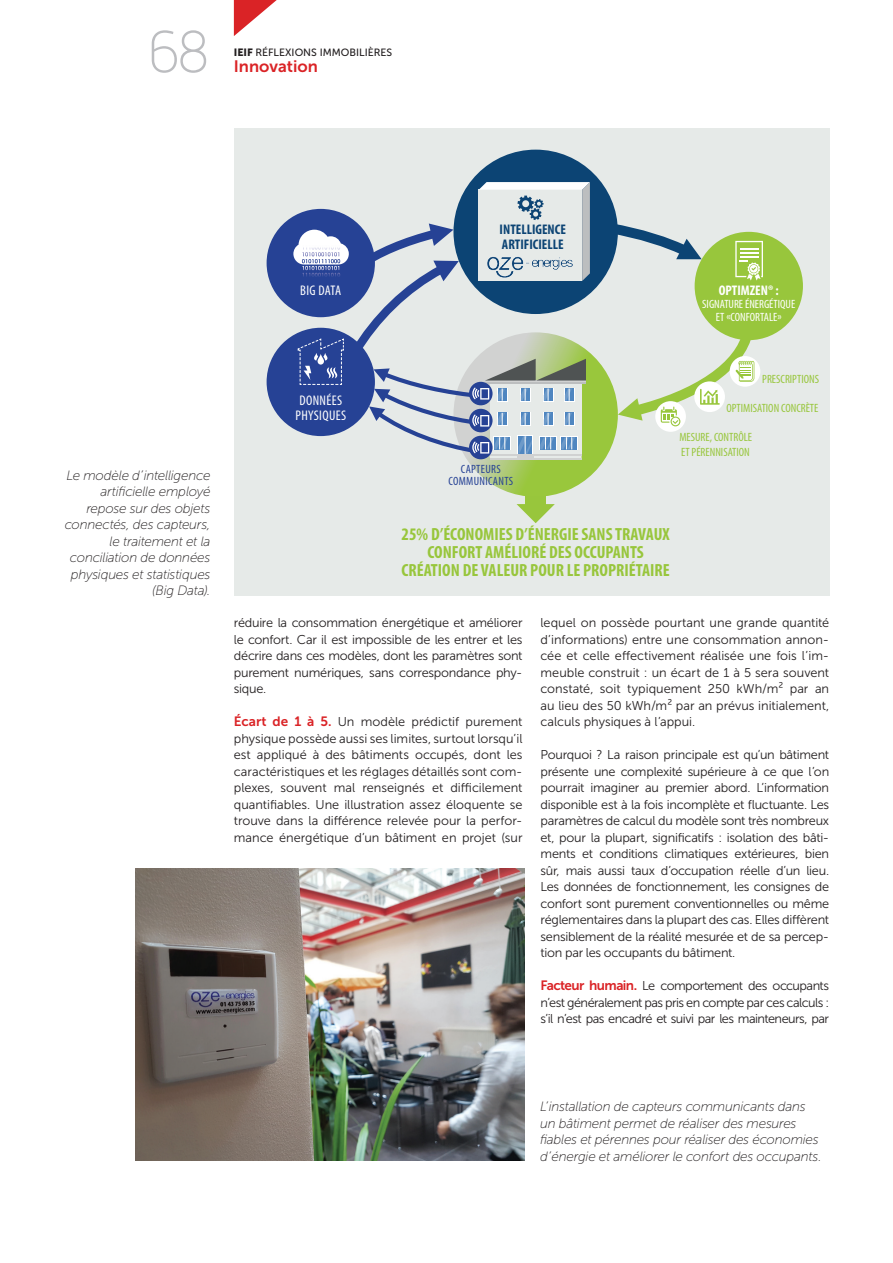
<style>
.page{position:relative;width:893px;height:1263px;background:#fff}
.page>*{position:absolute;margin:0;border:0;box-sizing:border-box;transform-origin:0 0}
.t1{font:100 60px "Alwyn";color:#bcbdc0}
.t2{font:700 condensed 17.7px/18px "Myriad Pro";color:#98c63c;text-align:center}
.t3{font:16.5px "Museo Sans 700";color:#da2326}
.t4{font:700 condensed 13.95px/15px "Myriad Pro";color:#0c4474}
.t5{font:condensed 13.95px/15px "Myriad Pro";letter-spacing:.025em;color:#fff}
.t6{font:700 condensed 13.95px "Myriad Pro";color:#fff}
.t7{font:italic 13.5px/16.5px "Museo Sans 100";letter-spacing:-.02em;color:#231f20;text-align:right}
.t8{font:12.75px/16.5px "Museo Sans 300";letter-spacing:-.02em;color:#231f20;text-align:justify}
.t9{font:condensed 12px/15px "Myriad Pro";color:#98c63c}
.t10{font:condensed 12px/13px "Myriad Pro";color:#fff;text-align:center}
.t11{font:condensed 12px/12px "Myriad Pro";letter-spacing:.025em;color:#264295;text-align:center}
.t12{font:10.5px "Museo Sans 500";color:#231f20}
.s1{font-family:"Museo Sans 900"}
.s2{font-family:"Museo Sans 700";font-size:13.5px;color:#da2326}
</style>
<div class="page">
<svg style="left:234px;top:0;width:43px;height:36px"></svg>
<div style="left:234px;top:128px;width:595px;height:467px;background:#e6eae8"></div>
<svg style="left:517px;top:504px;width:38px;height:19px"></svg>
<div style="left:525px;top:487px;width:21px;height:23px;background:#98c63c"></div>
<svg style="left:453px;top:332px;width:165px;height:165px;background:#a0c84f"></svg>
<div style="left:453px;top:150px;width:165px;height:164px;background:#0c4474;border-radius:50%"></div>
<div style="left:695px;top:232px;width:108px;height:108px;background:#98c63c;border-radius:50%"></div>
<div style="left:267px;top:209px;width:108px;height:108px;background:#264295;border-radius:50%"></div>
<hr style="left:490px;top:458px;width:92px;height:1px;background:#d0d1d1">
<div style="left:267px;top:328px;width:108px;height:108px;background:#264295;border-radius:50%"></div>
<div style="left:469px;top:436px;width:24px;height:23px;background:#264295;border-radius:50%"></div>
<svg style="left:293px;top:182px;width:297px;height:276px"></svg>
<div style="left:655px;top:401px;width:31px;height:31px;background:#fff;border-radius:50%"></div>
<svg style="left:618px;top:320px;width:142px;height:106px"></svg>
<svg style="left:610px;top:217px;width:92px;height:49px"></svg>
<svg style="left:735px;top:241px;width:28px;height:40px"></svg>
<img style="left:485px;top:253px;width:90px;height:26px">
<img style="left:135px;top:868px;width:390px;height:292px">
<h1 class="t1" style="left:147px;top:18px;width:65px">68</h1>
<p class="t12" style="left:234px;top:46px;width:160px"><span class="s1">IEIF</span> RÉFLEXIONS IMMOBILIÈRES</p>
<p class="t3" style="left:234px;top:57px;width:86px">Innovation</p>
<p class="t7" style="left:65px;top:467px;width:147px">Le modèle d’intelligence artificielle employé repose sur des objets connectés, des capteurs, le traitement et la conciliation de données physiques et statistiques (Big Data).</p>
<p class="t4" style="left:500px;top:221px;width:68px">INTELLIGENCE<br>ARTIFICIELLE</p>
<p class="t5" style="left:300px;top:282px;width:42px">BIG DATA</p>
<p class="t6" style="left:719px;top:282px;width:61px">OPTIMZEN® :</p>
<p class="t10" style="left:702px;top:298px;width:94px">SIGNATURE ÉNERGÉTIQUE<br>ET «CONFORTALE»</p>
<p class="t5" style="left:295px;top:392px;width:52px">DONNÉES<br>PHYSIQUES</p>
<p class="t11" style="left:448px;top:463px;width:66px">CAPTEURS<br>COMMUNICANTS</p>
<p class="t9" style="left:762px;top:371px;width:58px">PRESCRIPTIONS</p>
<p class="t9" style="left:726px;top:401px;width:93px">OPTIMISATION CONCRÈTE</p>
<p class="t9" style="left:679px;top:429px;width:74px">MESURE, CONTRÔLE<br>ET PÉRENNISATION</p>
<h2 class="t2" style="left:401px;top:525px;width:270px">25% D’ÉCONOMIES D’ÉNERGIE SANS TRAVAUX<br>CONFORT AMÉLIORÉ DES OCCUPANTS<br>CRÉATION DE VALEUR POUR LE PROPRIÉTAIRE</h2>
<p class="t8" style="left:234px;top:614px;width:290px">réduire la consommation énergétique et améliorer le confort. Car il est impossible de les entrer et les décrire dans ces modèles, dont les paramètres sont purement numériques, sans correspondance phy&shy;sique.</p>
<p class="t8" style="left:234px;top:713px;width:290px"><span class="s2">Écart de 1 à 5.</span> Un modèle prédictif purement physique possède aussi ses limites, surtout lorsqu’il est appliqué à des bâtiments occupés, dont les caractéristiques et les réglages détaillés sont com&shy;plexes, souvent mal renseignés et difficilement quantifiables. Une illustration assez éloquente se trouve dans la différence relevée pour la perfor&shy;mance énergétique d’un bâtiment en projet (sur</p>
<p class="t8" style="left:540px;top:614px;width:290px">lequel on possède pourtant une grande quantité d’informations) entre une consommation annon&shy;cée et celle effectivement réalisée une fois l’im&shy;meuble construit : un écart de 1 à 5 sera souvent constaté, soit typiquement 250 kWh/m² par an au lieu des 50 kWh/m² par an prévus initialement, calculs physiques à l’appui.</p>
<p class="t8" style="left:540px;top:746px;width:290px">Pourquoi ? La raison principale est qu’un bâtiment présente une complexité supérieure à ce que l’on pourrait imaginer au premier abord. L’information disponible est à la fois incomplète et fluctuante. Les paramètres de calcul du modèle sont très nombreux et, pour la plupart, significatifs : isolation des bâti&shy;ments et conditions climatiques extérieures, bien sûr, mais aussi taux d’occupation réelle d’un lieu.<br>Les données de fonctionnement, les consignes de confort sont purement conventionnelles ou même réglementaires dans la plupart des cas. Elles diffèrent sensiblement de la réalité mesurée et de sa percep&shy;tion par les occupants du bâtiment.</p>
<p class="t8" style="left:540px;top:977px;width:290px"><span class="s2">Facteur humain.</span> Le comportement des occupants n’est généralement pas pris en compte par ces calculs : s’il n’est pas encadré et suivi par les mainteneurs, par</p>
<p class="t7" style="left:540px;top:1099px;width:283px;text-align:left">L’installation de capteurs communicants dans un bâtiment permet de réaliser des mesures fiables et pérennes pour réaliser des économies d’énergie et améliorer le confort des occupants.</p>
</div>
